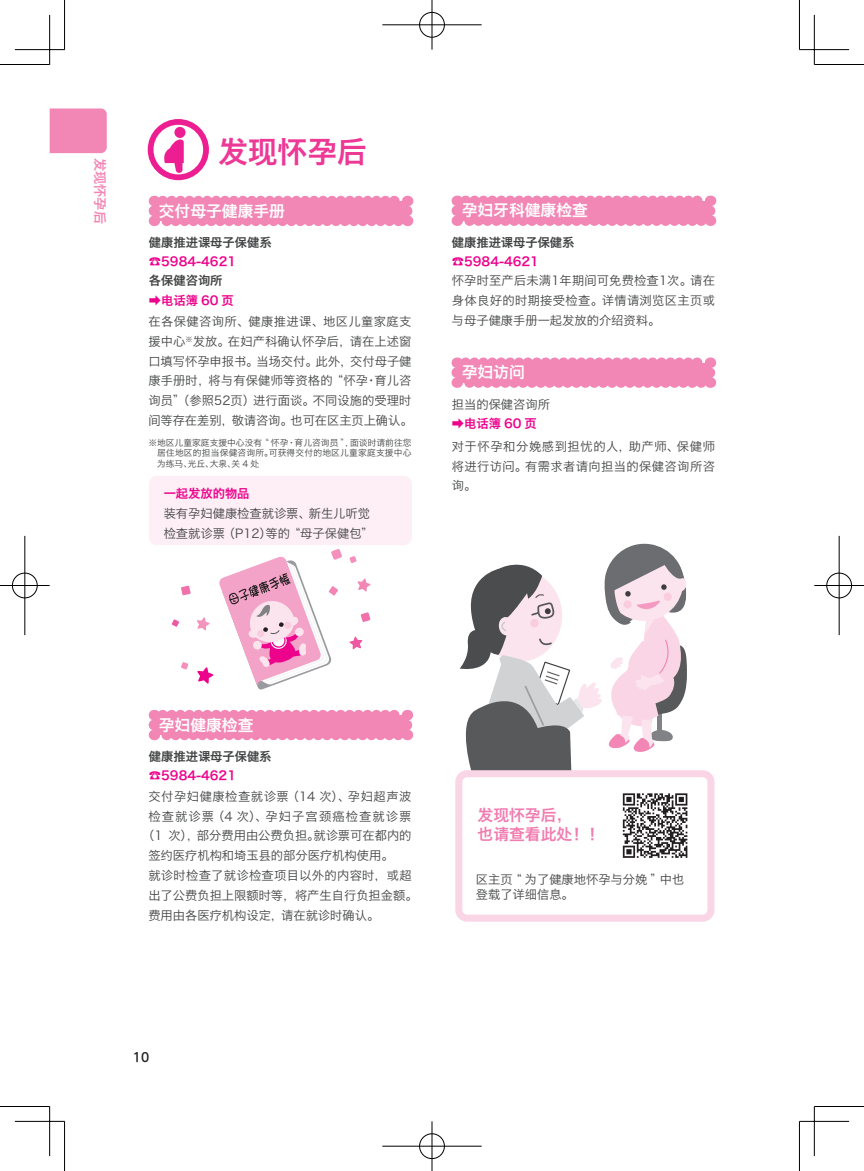
<style>
.page{position:relative;width:864px;height:1171px;background:#fff}
.page>*{position:absolute;margin:0;border:0;box-sizing:border-box;transform-origin:0 0}
.t1{font:29.75px "Hiragino Sans GB W6";color:#ed3896}
.t2{font:15.75px "Hiragino Sans GB W6";color:#fff}
.t3{font:15.75px/18.9px "Hiragino Sans GB W6";color:#f17cb0}
.t4{font:13.12px "Hiragino Sans GB W6";color:#f287b6}
.t5{font:500 12.42px "UD Shin M Go Pro";color:#231f20}
.t6{font:12.25px/19.8px "Hiragino Sans GB W3";color:#414243;text-align:justify}
.t7{font:12.25px/19.2px "Hiragino Sans GB W6";color:#414243}
.t8{font:12.25px "Hiragino Sans GB W3";letter-spacing:.045em;color:#414243}
.t9{font:12.25px "Hiragino Sans GB W3";letter-spacing:.09em;color:#414243}
.t10{font:12.25px "Hiragino Sans GB W3";letter-spacing:.025em;color:#414243}
.t11{font:12.25px "Hiragino Sans GB W6";color:#ed028c}
.t12{font:8.75px/10.5px "Hiragino Sans GB W3";letter-spacing:.02em;color:#414243;text-align:justify}
.s1{font-family:"UD Shin M Go Pro";color:#ed028c}
.s2{color:#ed028c}
.s3{font-family:"UD Shin M Go Pro"}
</style>
<div class="page">
<div style="left:50px;top:108px;width:57px;height:45px;background:#f287b6"></div>
<div style="left:149px;top:476px;width:263px;height:69px;background:#fdeff5;border-radius:8px"></div>
<svg style="left:149px;top:196px;width:263px;height:30px;background:#f28cb9"></svg>
<svg style="left:149px;top:710px;width:263px;height:30px;background:#f28cb9"></svg>
<svg style="left:451px;top:196px;width:264px;height:30px;background:#f28db9"></svg>
<svg style="left:148px;top:119px;width:61px;height:61px"></svg>
<div style="left:174px;top:127px;width:11px;height:11px;background:#ed1e91;border-radius:50%"></div>
<svg style="left:349px;top:636px;width:13px;height:13px"></svg>
<svg style="left:349px;top:556px;width:7px;height:7px"></svg>
<svg style="left:357px;top:578px;width:13px;height:13px"></svg>
<svg style="left:360px;top:612px;width:10px;height:10px"></svg>
<svg style="left:181px;top:585px;width:10px;height:10px"></svg>
<svg style="left:197px;top:549px;width:145px;height:141px"></svg>
<svg style="left:181px;top:662px;width:7px;height:7px"></svg>
<svg style="left:172px;top:619px;width:7px;height:8px"></svg>
<svg style="left:451px;top:357px;width:264px;height:31px;background:#f290bb"></svg>
<svg style="left:459px;top:543px;width:228px;height:227px"></svg>
<div style="left:455px;top:770px;width:259px;height:151px;border:7px solid #fad5e5;border-radius:8px"></div>
<svg style="left:622px;top:793px;width:65px;height:65px"></svg>
<hr style="left:0;top:64px;width:50px;height:1px;background:#000">
<hr style="left:814px;top:64px;width:49px;height:1px;background:#000">
<hr style="left:0;top:1106px;width:50px;height:1px;background:#000">
<hr style="left:814px;top:1106px;width:49px;height:1px;background:#000">
<hr style="left:64px;top:0;width:1px;height:50px;background:#000">
<hr style="left:64px;top:1121px;width:1px;height:50px;background:#000">
<hr style="left:798px;top:0;width:1px;height:50px;background:#000">
<hr style="left:798px;top:1121px;width:1px;height:50px;background:#000">
<hr style="left:15px;top:49px;width:49px;height:1px;background:#000">
<hr style="left:799px;top:49px;width:49px;height:1px;background:#000">
<hr style="left:15px;top:1121px;width:49px;height:1px;background:#000">
<hr style="left:799px;top:1121px;width:49px;height:1px;background:#000">
<hr style="left:49px;top:15px;width:1px;height:49px;background:#000">
<hr style="left:49px;top:1106px;width:1px;height:50px;background:#000">
<hr style="left:813px;top:15px;width:1px;height:49px;background:#000">
<hr style="left:813px;top:1106px;width:1px;height:50px;background:#000">
<div style="left:418px;top:11px;width:27px;height:27px;border:2px solid #fff;border-radius:50%"></div>
<hr style="left:382px;top:24px;width:99px;height:2px;background:#fff">
<hr style="left:430px;top:0;width:3px;height:50px;background:#fff">
<div style="left:419px;top:12px;width:25px;height:25px;border:1px solid #000;border-radius:50%"></div>
<hr style="left:382px;top:25px;width:99px;height:1px;background:#000">
<hr style="left:431px;top:0;width:1px;height:50px;background:#000">
<div style="left:418px;top:1132px;width:27px;height:28px;border:2px solid #fff;border-radius:50%"></div>
<hr style="left:382px;top:1145px;width:99px;height:2px;background:#fff">
<hr style="left:430px;top:1121px;width:3px;height:50px;background:#fff">
<div style="left:419px;top:1133px;width:25px;height:26px;border:1px solid #000;border-radius:50%"></div>
<hr style="left:382px;top:1146px;width:99px;height:1px;background:#000">
<hr style="left:431px;top:1121px;width:1px;height:50px;background:#000">
<div style="left:11px;top:572px;width:27px;height:27px;border:2px solid #fff;border-radius:50%"></div>
<hr style="left:0;top:584px;width:50px;height:3px;background:#fff">
<hr style="left:24px;top:536px;width:2px;height:99px;background:#fff">
<div style="left:12px;top:573px;width:25px;height:25px;border:1px solid #000;border-radius:50%"></div>
<hr style="left:0;top:585px;width:50px;height:1px;background:#000">
<hr style="left:25px;top:536px;width:1px;height:99px;background:#000">
<div style="left:825px;top:572px;width:27px;height:27px;border:2px solid #fff;border-radius:50%"></div>
<hr style="left:814px;top:584px;width:49px;height:3px;background:#fff">
<hr style="left:837px;top:536px;width:3px;height:99px;background:#fff">
<div style="left:826px;top:573px;width:25px;height:25px;border:1px solid #000;border-radius:50%"></div>
<hr style="left:814px;top:585px;width:49px;height:1px;background:#000">
<hr style="left:838px;top:536px;width:1px;height:99px;background:#000">
<p class="t4" style="left:109px;top:158px;width:67px;rotate:90deg">发现怀孕后</p>
<h1 class="t1" style="left:218px;top:132px;width:150px">发现怀孕后</h1>
<p class="t2" style="left:159px;top:200px;width:127px">交付母子健康手册</p>
<p class="t7" style="left:149px;top:232px;width:124px">健康推进课母子保健系<span class="s1">☎</span><span class="s2">5984-4621<br></span>各保健咨询所<br><span class="s1">➡</span><span class="s2">电话簿 60 页</span></p>
<p class="t6" style="left:148px;top:311px;width:265px">在各保健咨询所、健康推进课、地区儿童家庭支援中心<sup>※</sup>发放。在妇产科确认怀孕后，请在上述窗口填写怀孕申报书。当场交付。此外，交付母子健康手册时，将与有保健师等资格的 “怀孕·育儿咨询员”（参照52页）进行面谈。不同设施的受理时间等存在差别，敬请咨询。也可在区主页上确认。</p>
<p class="t12" style="left:157px;top:437px;width:256px;text-indent:-9px">※地区儿童家庭支援中心没有“ 怀孕·育儿咨询员 ”，面谈时请前往您居住地区的担当保健咨询所。可获得交付的地区儿童家庭支援中心为练马、光丘、大泉、关 4 处　　</p>
<p class="t11" style="left:164px;top:485px;width:87px">一起发放的物品</p>
<p class="t6" style="left:164px;top:503px;width:211px">装有孕妇健康检查就诊票、新生儿听觉检查就诊票 （P12）等的 “母子保健包”</p>
<p class="t2" style="left:461px;top:200px;width:127px">孕妇牙科健康检查</p>
<p class="t7" style="left:451px;top:232px;width:124px">健康推进课母子保健系<span class="s1">☎</span><span class="s2">5984-4621</span></p>
<p class="t6" style="left:451px;top:271px;width:264px">怀孕时至产后未满1年期间可免费检查1次。请在身体良好的时期接受检查。详情请浏览区主页或与母子健康手册一起发放的介绍资料。</p>
<p class="t2" style="left:461px;top:362px;width:64px">孕妇访问</p>
<p class="t6" style="left:451px;top:394px;width:99px">担当的保健咨询所</p>
<p class="t11" style="left:451px;top:415px;width:86px"><span class="s3">➡</span>电话簿 60 页</p>
<p class="t6" style="left:451px;top:436px;width:264px">对于怀孕和分娩感到担忧的人，助产师、保健师将进行访问。有需求者请向担当的保健咨询所咨询。</p>
<p class="t2" style="left:159px;top:714px;width:96px">孕妇健康检查</p>
<p class="t7" style="left:149px;top:746px;width:124px">健康推进课母子保健系<span class="s1">☎</span><span class="s2">5984-4621</span></p>
<p class="t8" style="left:148px;top:788px;width:264px">交付孕妇健康检查就诊票 （14 次）、孕妇超声波</p>
<p class="t9" style="left:148px;top:808px;width:264px">检查就诊票 （4 次）、孕妇子宫颈癌检查就诊票</p>
<p class="t6" style="left:142px;top:825px;width:271px">（1 次），部分费用由公费负担。就诊票可在都内的</p>
<p class="t6" style="left:148px;top:845px;width:246px">签约医疗机构和埼玉县的部分医疗机构使用。</p>
<p class="t10" style="left:148px;top:868px;width:264px">就诊时检查了就诊检查项目以外的内容时，或超</p>
<p class="t6" style="left:148px;top:885px;width:271px">出了公费负担上限额时等，将产生自行负担金额。</p>
<p class="t6" style="left:148px;top:905px;width:232px">费用由各医疗机构设定，请在就诊时确认。</p>
<p class="t5" style="left:133px;top:1047px;width:18px">10</p>
<p class="t3" style="left:477px;top:805px;width:127px">发现怀孕后，<br>也请查看此处！！</p>
<p class="t6" style="left:475px;top:872px;width:210px;line-height:14.7px">区主页“ 为了健康地怀孕与分娩 ”中也登载了详细信息。</p>
</div>
